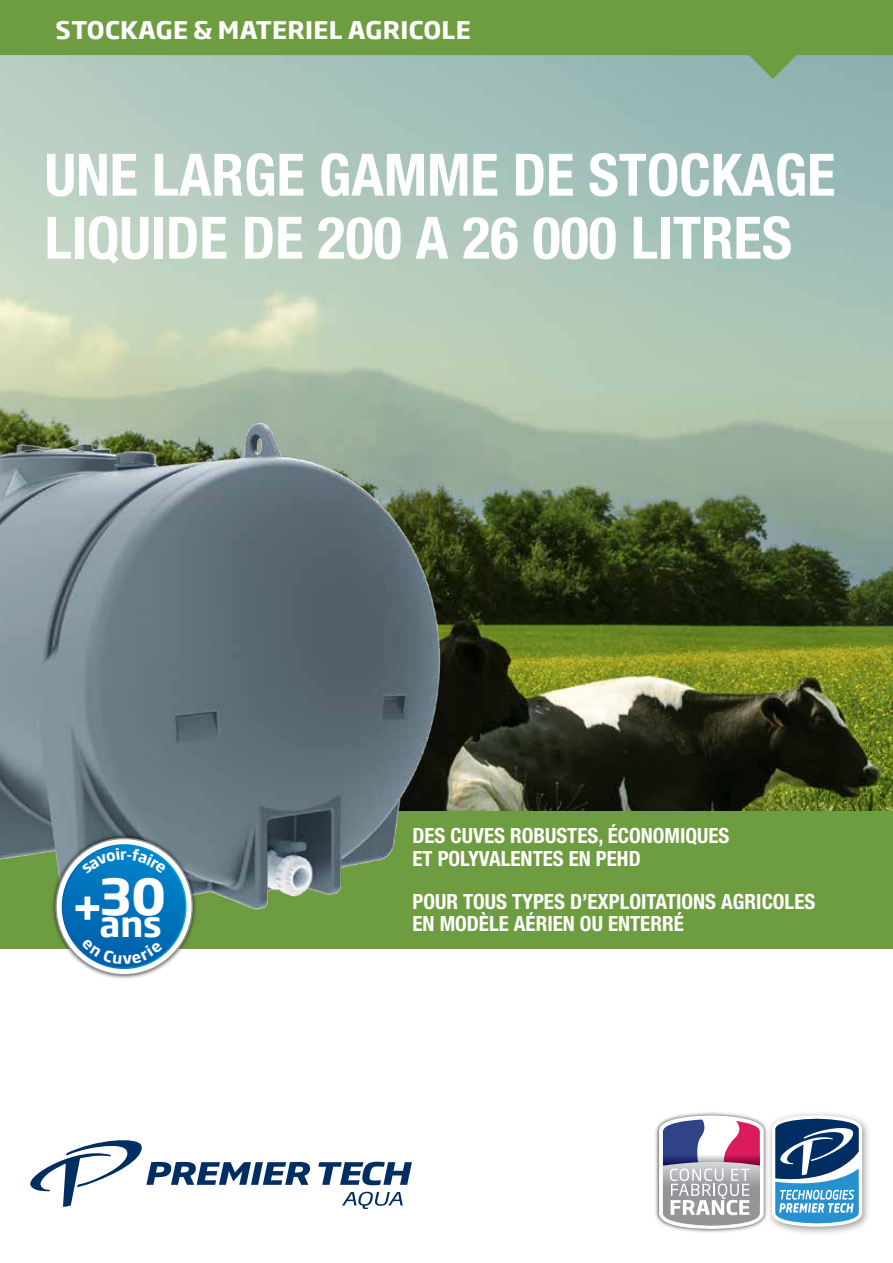
<style>
.page{position:relative;width:893px;height:1263px;background:#fff}
.page>*{position:absolute;margin:0;border:0;box-sizing:border-box;transform-origin:0 0}
.t1{font:700 condensed 58.5px "Helvetica Neue LT Std";color:#fff}
.t2{font:700 49.05px "Soho Gothic Pro";color:#fff}
.t3{font:700 34.2px "Soho Gothic Pro";color:#fff}
.t4{font:700 24px "Soho Gothic Pro";letter-spacing:.015em;color:#fff}
.t5{font:700 condensed 21px/22.2px "Helvetica Neue LT Std";color:#fff}
</style>
<div class="page">
<img style="left:0;top:54px;width:893px;height:757px">
<svg style="left:342px;top:1192px;width:61px;height:17px"></svg>
<svg style="left:318px;top:1162px;width:94px;height:23px"></svg>
<svg style="left:30px;top:1140px;width:280px;height:67px"></svg>
<div style="left:0;top:811px;width:893px;height:137px;background:#6e9c40"></div>
<img style="left:0;top:385px;width:468px;height:525px">
<div style="left:51px;top:833px;width:146px;height:147px;background:#000;opacity:.75"></div>
<svg style="left:56px;top:838px;width:136px;height:137px;fill:#fff"></svg>
<svg style="left:63px;top:845px;width:123px;height:123px;background:#0072ba"></svg>
<svg style="left:76px;top:896px;width:23px;height:24px"></svg>
<div style="left:767px;top:1110px;width:104px;height:126px;background:#000;opacity:.4"></div>
<svg style="left:772px;top:1115px;width:90px;height:112px"></svg>
<div style="left:654px;top:1111px;width:114px;height:122px;background:#000;opacity:.75"></div>
<svg style="left:659px;top:1115px;width:105px;height:114px"></svg>
<div style="left:0;top:0;width:893px;height:54px;background:#6e9c40"></div>
<svg style="left:742px;top:54px;width:62px;height:25px;background:#82a983"></svg>
<svg style="left:82px;top:938px;width:81px;height:26px;background:#106eb3"></svg>
<svg style="left:82px;top:848px;width:84px;height:26px;background:#1689c9"></svg>
<p class="t4" style="left:56px;top:11px;width:231px">STOCKAGE &amp; MATERIE</p>
<p class="t4" style="left:329px;top:11px;width:141px">L AGRICOLE</p>
<h1 class="t1" style="left:45px;top:139px;width:575px">UNE LARGE GAMME DE STOC</h1>
<h1 class="t1" style="left:711px;top:139px;width:126px">KAGE</h1>
<h1 class="t1" style="left:45px;top:202px;width:612px">LI QUID E DE 200 A 26 000 LITR</h1>
<h1 class="t1" style="left:734px;top:202px;width:57px">ES</h1>
<h2 class="t2" style="left:100px;top:858px;width:68px">30</h2>
<h3 class="t3" style="left:100px;top:897px;width:64px">ans</h3>
<p class="t5" style="left:412px;top:824px;width:318px">DES CUVES ROBUSTES, ÉCONOMIQUES<br>ET POLYVALENTES EN PEHD</p>
<p class="t5" style="left:412px;top:890px;width:404px">POUR TOUS TYPES D’EXPLOITATIONS AGRICOLES<br>EN MODÈLE AÉRIEN OU ENTERRÉ</p>
</div>
